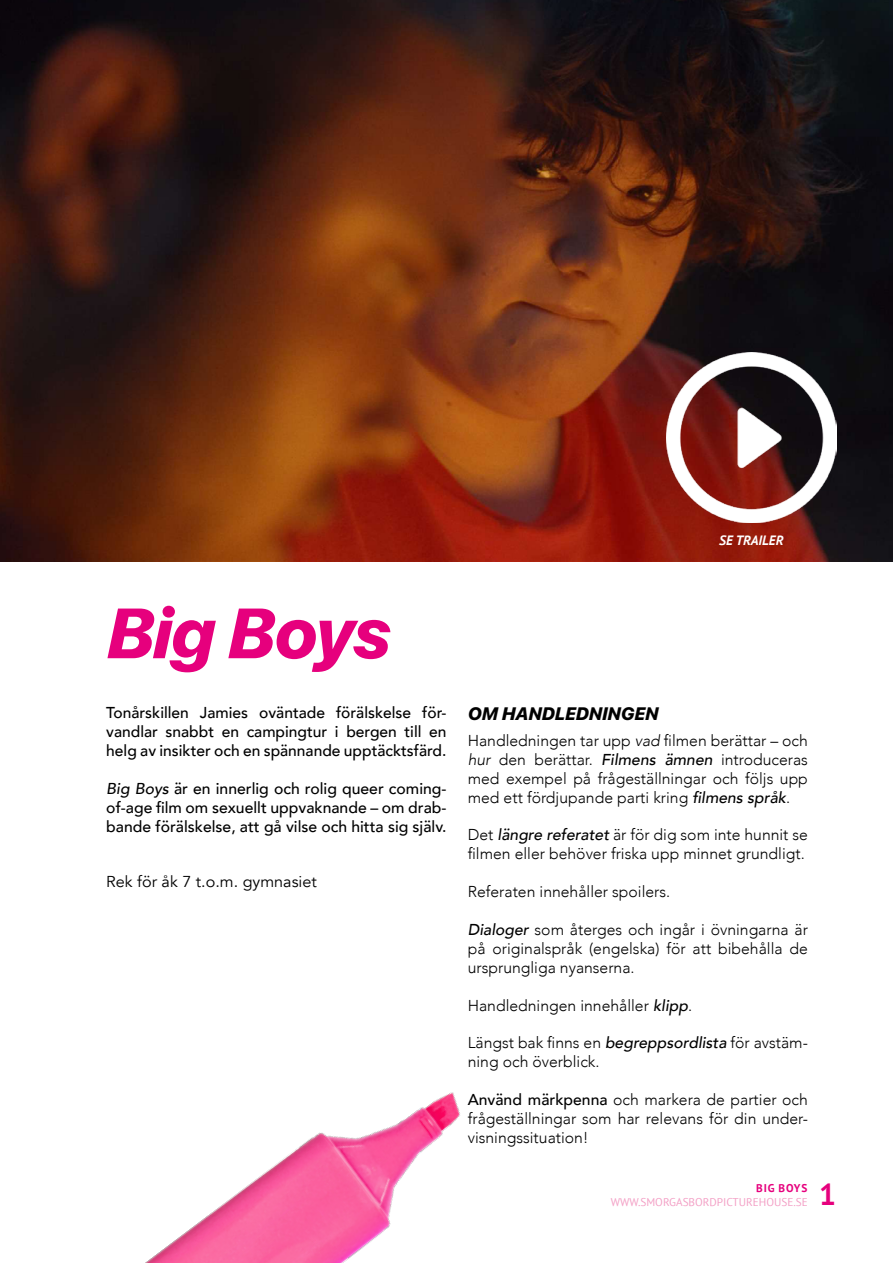
<style>
.page{position:relative;width:893px;height:1263px;background:#fff}
.page>*{position:absolute;margin:0;border:0;box-sizing:border-box;transform-origin:0 0}
.t1{font:italic 800 70.5px "SF Pro Display";letter-spacing:-.01em;color:#e6007d}
.t2{font:700 30px "PT Sans";color:#e6007d}
.t3{font:italic 800 18px "SF Pro Display";letter-spacing:.01em;color:#000}
.t4{font:300 15.75px/18.9px "Avenir";color:#000;text-align:justify}
.t5{font:500 15.75px/18.9px "Avenir";color:#000;text-align:justify}
.t6{font:15.75px "Avenir";color:#000}
.t7{font:italic 700 13.5px "PT Sans";color:#fff}
.t8{font:11.25px "PT Sans";color:#f39fc5}
.t9{font:700 11.25px "PT Sans";letter-spacing:.08em;color:#e6007d}
.s1{font-style:italic}
.s2{font-weight:500;font-style:italic}
.s3{font-weight:500}
</style>
<div class="page">
<img style="left:0;top:0;width:893px;height:561px">
<img style="left:145px;top:1092px;width:315px;height:171px">
<p class="t7" style="left:719px;top:531px;width:66px">SE TRAILER</p>
<h1 class="t1" style="left:106px;top:582px;width:285px">Big Boys</h1>
<p class="t5" style="left:106px;top:702px;width:342px">Tonårskillen Jamies oväntade förälskelse för&shy;vandlar snabbt en campingtur i bergen till en helg av insikter och en spännande upptäcktsfärd.</p>
<p class="t5" style="left:106px;top:778px;width:342px"><span class="s1">Big Boys</span> är en innerlig och rolig queer coming&shy;of-age film om sexuellt uppvaknande – om drab&shy;bande förälskelse, att gå vilse och hitta sig själv.</p>
<p class="t6" style="left:106px;top:872px;width:212px">Rek för åk 7 t.o.m. gymnasiet</p>
<p class="t3" style="left:468px;top:700px;width:192px">OM HANDLEDNINGEN</p>
<p class="t4" style="left:468px;top:731px;width:342px">Handledningen tar upp <span class="s1">vad</span> filmen berättar – och <span class="s1">hur</span> den berättar. <span class="s2">Filmens ämnen</span> introduceras med exempel på frågeställningar och följs upp med ett fördjupande parti kring <span class="s2">filmens språk</span>.</p>
<p class="t4" style="left:468px;top:825px;width:342px">Det <span class="s2">längre referatet</span> är för dig som inte hunnit se filmen eller behöver friska upp minnet grundligt.</p>
<p class="t4" style="left:468px;top:882px;width:204px">Referaten innehåller spoilers.</p>
<p class="t4" style="left:468px;top:920px;width:342px"><span class="s2">Dialoger</span> som återges och ingår i övningarna är på originalspråk (engelska) för att bibehålla de ursprungliga nyanserna.</p>
<p class="t4" style="left:468px;top:996px;width:226px">Handledningen innehåller <span class="s2">klipp</span>.</p>
<p class="t4" style="left:468px;top:1033px;width:342px">Längst bak finns en <span class="s2">begreppsordlista</span> för avstäm&shy;ning och överblick.</p>
<p class="t4" style="left:468px;top:1090px;width:342px"><span class="s3">Använd märkpenna</span> och markera de partier och frågeställningar som har relevans för din under&shy;visningssituation!</p>
<p class="t9" style="left:756px;top:1181px;width:53px">BIG BOYS</p>
<p class="t8" style="left:611px;top:1194px;width:199px">WWW.SMORGASBORDPICTUREHOUSE.SE</p>
<h2 class="t2" style="left:819px;top:1174px;width:19px">1</h2>
</div>
